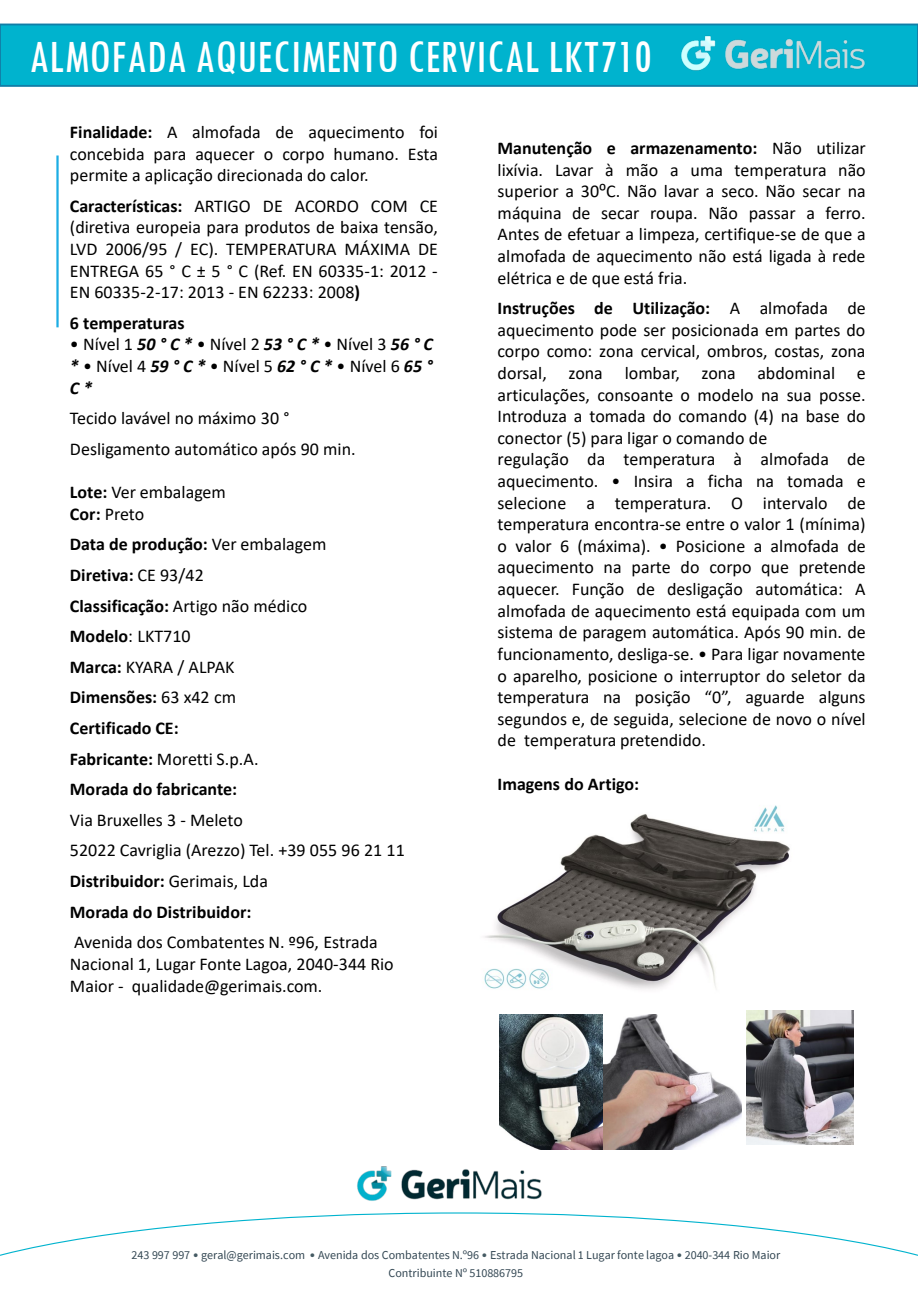
<style>
.page{position:relative;width:918px;height:1289px;background:#fff}
.page>*{position:absolute;margin:0;border:0;box-sizing:border-box;transform-origin:0 0}
.t1{font:condensed 48px "Tw Cen";color:#fff}
.t2{font:18px/21.6px "Calibri";color:#000;text-align:justify}
.t3{font:700 18px "Calibri";color:#000}
.t4{font:12px/17.2px "Source Sans Pro";letter-spacing:-.005em;color:#334753;text-align:center}
.s1{font-weight:700}
.s2{font-weight:700;font-style:italic}
.s3{font-weight:400}
.s4{font-family:"Calibri";color:#455a63}
</style>
<div class="page">
<hr style="left:56px;top:155px;width:3px;height:172px;background:#1cade4">
<img style="left:500px;top:1014px;width:104px;height:135px">
<div style="left:0;top:24px;width:918px;height:63px;background:#00b3ce"></div>
<img style="left:357px;top:1144px;width:196px;height:57px">
<svg style="left:0;top:1212px;width:918px;height:44px"></svg>
<img style="left:675px;top:23px;width:202px;height:64px">
<img style="left:484px;top:805px;width:306px;height:184px">
<img style="left:604px;top:1014px;width:138px;height:135px">
<img style="left:747px;top:1010px;width:106px;height:134px">
<h2 class="t1" style="left:29px;top:28px;width:624px">ALMOFADA AQUECIMENTO CERVICAL LKT710</h2>
<p class="t2" style="left:70px;top:121px;width:370px"><span class="s1">Finalidade:</span> A almofada de aquecimento foi concebida para aquecer o corpo humano. Esta permite a aplicação direcionada do calor.</p>
<p class="t2" style="left:70px;top:195px;width:370px"><span class="s1">Características:</span> ARTIGO DE ACORDO COM CE (diretiva europeia para produtos de baixa tensão, LVD 2006/95 / EC). TEMPERATURA MÁXIMA DE ENTREGA 65 ° C ± 5 ° C (Ref. EN 60335-1: 2012 - EN 60335-2-17: 2013 - EN 62233: 2008<span class="s1">)</span></p>
<p class="t3" style="left:70px;top:310px;width:116px">6 temperaturas</p>
<p class="t2" style="left:70px;top:333px;width:365px">• Nível 1 <span class="s2">50 ° C *</span> • Nível 2 <span class="s2">53 ° C *</span> • Nível 3 <span class="s2">56 ° C *</span> • Nível 4 <span class="s2">59 ° C *</span> • Nível 5 <span class="s2">62 ° C *</span> • Nível 6 <span class="s2">65 ° C *</span></p>
<p class="t2" style="left:70px;top:407px;width:221px">Tecido lavável no máximo 30 °</p>
<p class="t2" style="left:70px;top:438px;width:287px">Desligamento automático após 90 min.</p>
<p class="t2" style="left:70px;top:481px;width:158px"><span class="s1">Lote:</span> Ver embalagem</p>
<p class="t2" style="left:70px;top:502px;width:76px"><span class="s1">Cor:</span> Preto</p>
<p class="t3" style="left:70px;top:531px;width:258px">Data de produção: <span class="s3">Ver embalagem</span></p>
<p class="t3" style="left:70px;top:562px;width:135px">Diretiva: <span class="s3">CE 93/42</span></p>
<p class="t2" style="left:70px;top:594px;width:239px"><span class="s1">Classificação:</span> Artigo não médico</p>
<p class="t2" style="left:70px;top:625px;width:122px"><span class="s1">Modelo</span>: LKT710</p>
<p class="t2" style="left:70px;top:655px;width:166px"><span class="s1">Marca:</span> KYARA / ALPAK</p>
<p class="t3" style="left:70px;top:684px;width:168px">Dimensões: <span class="s3">63 x42 cm</span></p>
<p class="t3" style="left:70px;top:715px;width:110px">Certificado CE:</p>
<p class="t2" style="left:70px;top:747px;width:190px"><span class="s1">Fabricante:</span> Moretti S.p.A.</p>
<p class="t3" style="left:70px;top:776px;width:169px">Morada do fabricante:</p>
<p class="t2" style="left:70px;top:808px;width:174px">Via Bruxelles 3 - Meleto</p>
<p class="t2" style="left:70px;top:839px;width:336px">52022 Cavriglia (Arezzo) Tel. +39 055 96 21 11</p>
<p class="t3" style="left:70px;top:868px;width:200px">Distribuidor: <span class="s3">Gerimais, Lda</span></p>
<p class="t3" style="left:70px;top:899px;width:183px">Morada do Distribuidor:</p>
<p class="t2" style="left:70px;top:931px;width:325px;text-align:left">Avenida dos Combatentes N. º96, Estrada<br>Nacional 1, Lugar Fonte Lagoa, 2040-344 Rio<br>Maior - qualidade@gerimais.com.</p>
<p class="t2" style="left:498px;top:137px;width:370px"><span class="s1">Manutenção e armazenamento:</span> Não utilizar lixívia. Lavar à mão a uma temperatura não superior a 30⁰C. Não lavar a seco. Não secar na máquina de secar roupa. Não passar a ferro.<br>Antes de efetuar a limpeza, certifique-se de que a almofada de aquecimento não está ligada à rede elétrica e de que está fria.</p>
<p class="t2" style="left:498px;top:297px;width:370px"><span class="s1">Instruções de Utilização:</span> A almofada de aquecimento pode ser posicionada em partes do corpo como: zona cervical, ombros, costas, zona dorsal, zona lombar, zona abdominal e articulações, consoante o modelo na sua posse.<br>Introduza a tomada do comando (4) na base do conector (5) para ligar o comando de</p>
<p class="t2" style="left:498px;top:448px;width:370px">regulação da temperatura à almofada de aquecimento. • Insira a ficha na tomada e selecione a temperatura. O intervalo de temperatura encontra-se entre o valor 1 (mínima) o valor 6 (máxima). • Posicione a almofada de aquecimento na parte do corpo que pretende aquecer. Função de desligação automática: A almofada de aquecimento está equipada com um sistema de paragem automática. Após 90 min. de funcionamento, desliga-se. • Para ligar novamente o aparelho, posicione o interruptor do seletor da temperatura na posição “0”, aguarde alguns segundos e, de seguida, selecione de novo o nível de temperatura pretendido.</p>
<p class="t3" style="left:498px;top:771px;width:143px">Imagens do Artigo:</p>
<p class="t4" style="left:132px;top:1246px;width:650px">243 997 997 <span class="s4">•</span> geral@gerimais.com <span class="s4">•</span> Avenida dos Combatentes N.º96 <span class="s4">•</span> Estrada Nacional 1 Lugar fonte lagoa <span class="s4">•</span> 2040-344 Rio Maior<br>Contribuinte Nº 510886795</p>
</div>
